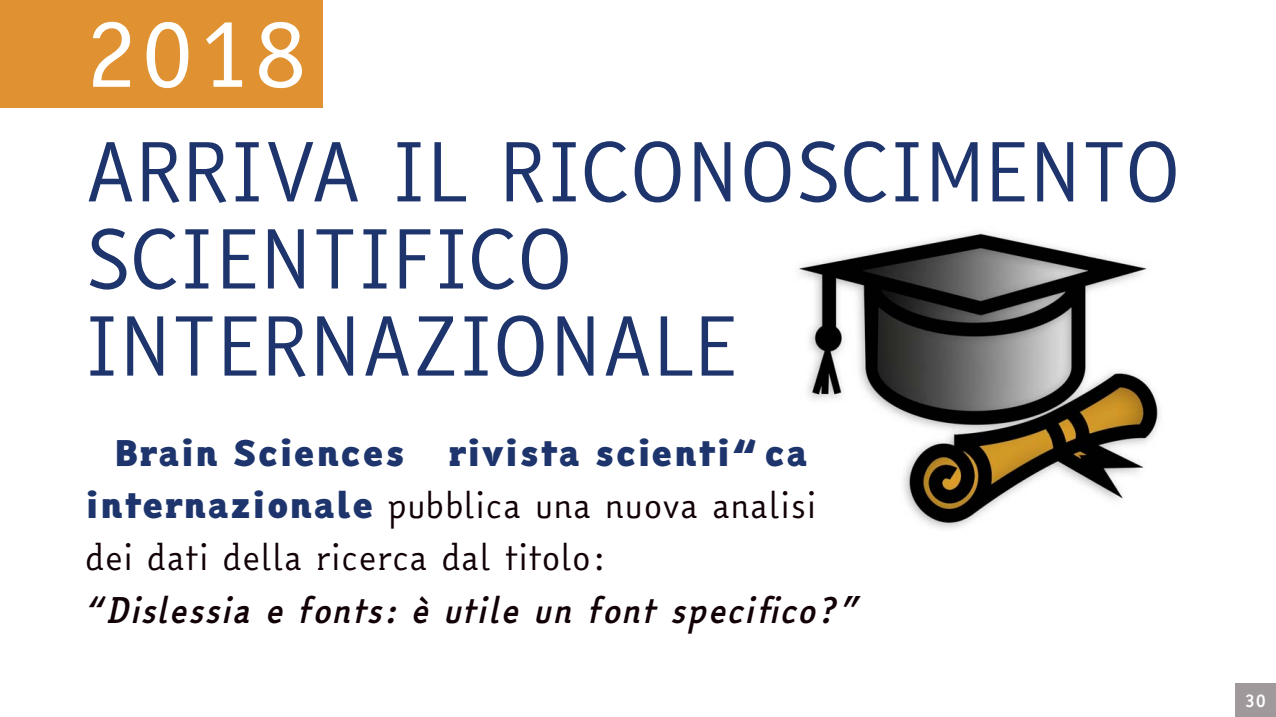
<style>
.page{position:relative;width:1276px;height:717px;background:#fff}
.page>*{position:absolute;margin:0;border:0;box-sizing:border-box;transform-origin:0 0}
.t1{font:92.7px "Easy Reading PRO";color:#fff}
.t2{font:78.45px/87px "Easy Reading PRO";color:#1d346c}
.t3{font:34.35px/52.2px "Easy Reading PRO";color:#110005}
.t4{font:italic 700 34.35px "Easy Reading PRO";color:#110005}
.t5{font:900 34.35px "Easy Reading PROXB";color:#1d346c}
.t6{font:700 18px "Easy Reading PRO";color:#fff}
.s1{font-family:"Easy Reading PROXB";font-weight:900;color:#1d346c}
</style>
<div class="page">
<div style="left:1235px;top:683px;width:41px;height:33px;background:#a0999b"></div>
<div style="left:0;top:0;width:323px;height:108px;background:#e09132"></div>
<img style="left:799px;top:232px;width:361px;height:297px">
<h1 class="t1" style="left:85px;top:13px;width:226px">2018</h1>
<h2 class="t2" style="left:85px;top:139px;width:1097px">ARRIVA IL RICONOSCIMENTO<br>SCIENTIFICO<br>INTERNAZIONALE</h2>
<p class="t5" style="left:85px;top:438px;width:725px">“Brain Sciences” rivista scientifica</p>
<p class="t3" style="left:85px;top:484px;width:733px"><span class="s1">internazionale</span> pubblica una nuova analisi dei dati della ricerca dal titolo:</p>
<p class="t4" style="left:85px;top:595px;width:772px">“Dislessia e fonts: è utile un font specifico?”</p>
<p class="t6" style="left:1244px;top:692px;width:24px">30</p>
</div>
